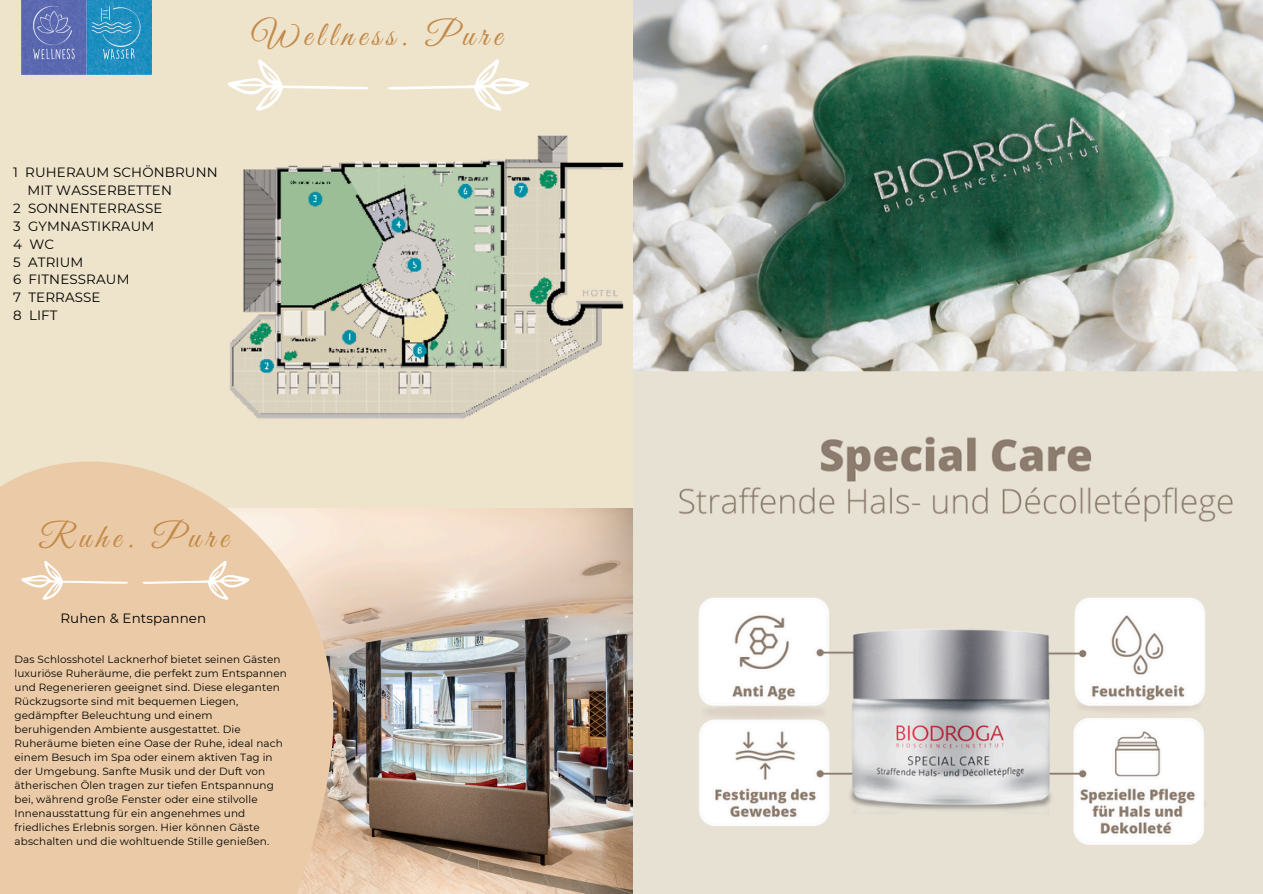
<style>
.page{position:relative;width:1263px;height:894px;background:#fff}
.page>*{position:absolute;margin:0;border:0;box-sizing:border-box;transform-origin:0 0}
.t1{font:34.35px "Great Vibes";letter-spacing:.15em;color:#c28a49}
.t2{font:13.5px/17.9px "Montserrat";letter-spacing:.01em;color:#000}
.t3{font:10.5px/14px "Montserrat";letter-spacing:.01em;color:#000}
</style>
<div class="page">
<div style="left:0;top:0;width:1263px;height:893px;background:#eee3cb"></div>
<img style="left:341px;top:508px;width:292px;height:385px">
<svg style="left:0;top:461px;width:341px;height:432px;fill:#ebcba7"></svg>
<svg style="left:143px;top:560px;width:107px;height:40px"></svg>
<svg style="left:21px;top:560px;width:107px;height:39px"></svg>
<img style="left:21px;top:0;width:131px;height:74px">
<img style="left:230px;top:135px;width:394px;height:284px">
<svg style="left:388px;top:59px;width:141px;height:52px"></svg>
<svg style="left:228px;top:59px;width:141px;height:52px"></svg>
<img style="left:678px;top:436px;width:556px;height:409px">
<img style="left:633px;top:0;width:630px;height:372px">
<h2 class="t1" style="left:252px;top:16px;width:251px">Wellness. Pure</h2>
<p class="t2" style="left:13px;top:163px;width:206px">1 RUHERAUM SCHÖNBRUNN</p>
<p class="t2" style="left:28px;top:181px;width:146px">MIT WASSERBETTEN</p>
<p class="t2" style="left:13px;top:199px;width:151px">2 SONNENTERRASSE</p>
<p class="t2" style="left:13px;top:217px;width:143px">3 GYMNASTIKRAUM</p>
<p class="t2" style="left:13px;top:235px;width:43px">4 WC</p>
<p class="t2" style="left:13px;top:253px;width:72px">5 ATRIUM</p>
<p class="t2" style="left:13px;top:270px;width:118px">6 FITNESSRAUM</p>
<p class="t2" style="left:13px;top:288px;width:9px">7</p>
<p class="t2" style="left:13px;top:288px;width:89px;text-indent:15px">TERRASSE<br>8 LIFT</p>
<h3 class="t1" style="left:38px;top:517px;width:191px">Ruhe. Pure</h3>
<p class="t2" style="left:60px;top:609px;width:147px">Ruhen &amp; Entspannen</p>
<p class="t3" style="left:15px;top:652px;width:274px">Das Schlosshotel Lacknerhof bietet seinen Gästen luxuriöse Ruheräume, die perfekt zum Entspannen und Regenerieren geeignet sind. Diese eleganten Rückzugsorte sind mit bequemen Liegen, gedämpfter Beleuchtung und einem beruhigenden Ambiente ausgestattet. Die Ruheräume bieten eine Oase der Ruhe, ideal nach einem Besuch im Spa oder einem aktiven Tag in der Umgebung. Sanfte Musik und der Duft von ätherischen Ölen tragen zur tiefen Entspannung bei, während große Fenster oder eine stilvolle Innenausstattung für ein angenehmes und friedliches Erlebnis sorgen. Hier können Gäste abschalten und die wohltuende Stille genießen.</p>
</div>
